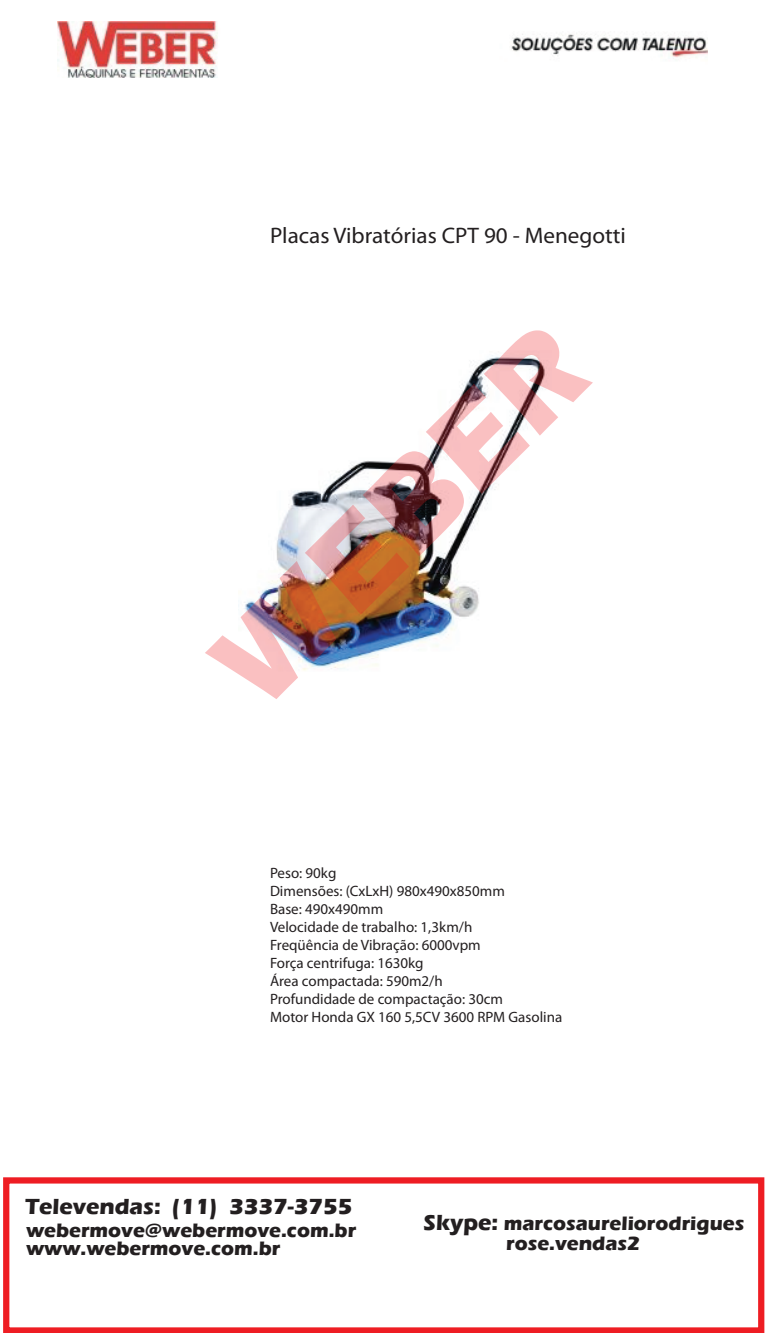
<style>
.page{position:relative;width:765px;height:1333px;background:#fff}
.page>*{position:absolute;margin:0;border:0;box-sizing:border-box;transform-origin:0 0}
.t1{font:700 125px "Eras ITC";color:rgb(238 29 35/.28)}
.t2{font:22.5px "Myriad Pro";color:#231f20}
.t3{font:700 22.5px "Eras ITC";color:#231f20}
.t4{font:700 20px/18.6px "Eras ITC";color:#231f20}
.t5{font:15px/18px "Myriad Pro";color:#231f20}
.s1{font-size:22.5px}
</style>
<div class="page">
<img style="left:244px;top:351px;width:303px;height:320px">
<div style="left:3px;top:1177px;width:761px;height:155px;border:6px solid #ee1d23"></div>
<img style="left:58px;top:21px;width:649px;height:57px">
<h2 class="t2" style="left:270px;top:222px;width:358px">Placas Vibratórias CPT 90 - Menegotti</h2>
<h1 class="t1" style="left:180px;top:635px;width:478px;rotate:-45deg">WEBER</h1>
<p class="t5" style="left:270px;top:863px;width:294px">Peso: 90kg<br>Dimensões: (CxLxH) 980x490x850mm<br>Base: 490x490mm<br>Velocidade de trabalho: 1,3km/h<br>Freqüência de Vibração: 6000vpm<br>Força centrifuga: 1630kg<br>Área compactada: 590m2/h<br>Profundidade de compactação: 30cm<br>Motor Honda GX 160 5,5CV 3600 RPM Gasolina</p>
<h2 class="t3" style="left:25px;top:1193px;width:329px">Televendas: (11) 3337-3755</h2>
<h3 class="t4" style="left:26px;top:1220px;width:332px">webermove@webermove.com.br www.webermove.com.br</h3>
<h3 class="t4" style="left:506px;top:1212px;width:240px;line-height:20.4px;text-indent:-83px"><span class="s1">Skype:</span> marcosaureliorodrigues rose.vendas2</h3>
</div>
